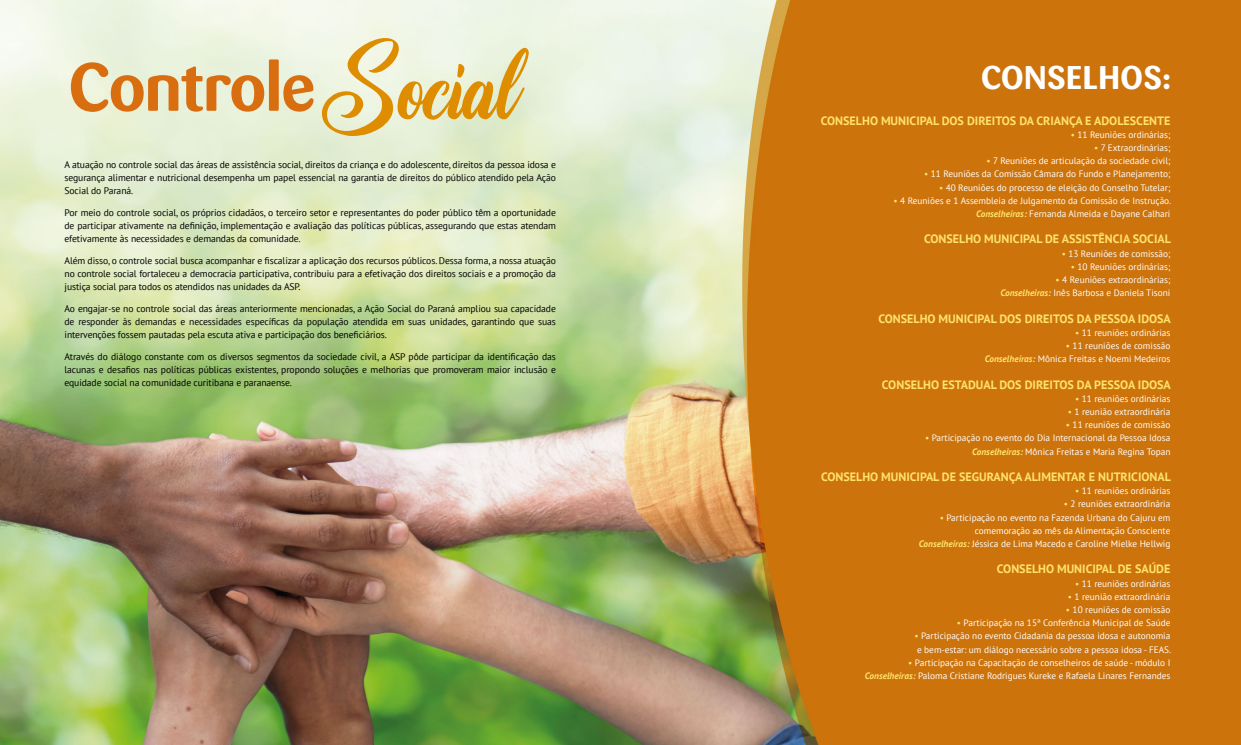
<style>
.page{position:relative;width:1241px;height:745px;background:#fff}
.page>*{position:absolute;margin:0;border:0;box-sizing:border-box;transform-origin:0 0}
.t1{font:700 67.02px "Sari";letter-spacing:-.035em;color:#d96e11}
.t2{font:700 32.46px "Sari";color:#fff}
.t3{font:700 12.08px "PT Sans";color:#ffe26c}
.t4{font:9.62px/13.1px "PT Sans";letter-spacing:-.01em;color:#000;text-align:justify}
.t5{font:9.28px/13.2px "PT Sans";color:#fff;text-align:right}
.s1{font-family:"Le chant des Albatros";font-weight:400;font-size:101.67px;color:#de8d00}
.s2{color:#ffe26c}
.s3{font-weight:700;font-style:italic;color:#ffe26c}
</style>
<div class="page">
<img style="left:0;top:0;width:1240px;height:744px">
<h1 class="t1" style="left:68px;top:47px;width:452px">Controle<span class="s1">Social</span></h1>
<p class="t4" style="left:64px;top:157px;width:493px">A atuação no controle social das áreas de assistência social, direitos da criança e do adolescente, direitos da pessoa idosa e segurança alimentar e nutricional desempenha um papel essencial na garantia de direitos do público atendido pela Ação Social do Paraná.</p>
<p class="t4" style="left:64px;top:205px;width:493px">Por meio do controle social, os próprios cidadãos, o terceiro setor e representantes do poder público têm a oportunidade de participar ativamente na definição, implementação e avaliação das políticas públicas, assegurando que estas atendam efetivamente às necessidades e demandas da comunidade.</p>
<p class="t4" style="left:64px;top:253px;width:493px">Além disso, o controle social busca acompanhar e fiscalizar a aplicação dos recursos públicos. Dessa forma, a nossa atuação no controle social fortaleceu a democracia participativa, contribuiu para a efetivação dos direitos sociais e a promoção da justiça social para todos os atendidos nas unidades da ASP.</p>
<p class="t4" style="left:64px;top:301px;width:493px">Ao engajar-se no controle social das áreas anteriormente mencionadas, a Ação Social do Paraná ampliou sua capacidade de responder às demandas e necessidades específicas da população atendida em suas unidades, garantindo que suas intervenções fossem pautadas pela escuta ativa e participação dos beneficiários.</p>
<p class="t4" style="left:64px;top:349px;width:493px">Através do diálogo constante com os diversos segmentos da sociedade civil, a ASP pôde participar da identificação das lacunas e desafios nas políticas públicas existentes, propondo soluções e melhorias que promoveram maior inclusão e equidade social na comunidade curitibana e paranaense.</p>
<h2 class="t2" style="left:980px;top:59px;width:192px">CONSELHOS:</h2>
<p class="t3" style="left:820px;top:112px;width:351px">CONSELHO MUNICIPAL DOS DIREITOS DA CRIANÇA E ADOLESCENTE</p>
<p class="t5" style="left:1070px;top:128px;width:101px"><span class="s2">•</span> 11 Reuniões ordinárias;</p>
<p class="t5" style="left:1093px;top:141px;width:78px"><span class="s2">•</span> 7 Extraordinárias;</p>
<p class="t5" style="left:986px;top:154px;width:185px"><span class="s2">•</span> 7 Reuniões de articulação da sociedade civil;</p>
<p class="t5" style="left:924px;top:167px;width:248px"><span class="s2">•</span> 11 Reuniões da Comissão Câmara do Fundo e Planejamento;</p>
<p class="t5" style="left:938px;top:180px;width:233px"><span class="s2">•</span> 40 Reuniões do processo de eleição do Conselho Tutelar;</p>
<p class="t5" style="left:893px;top:193px;width:279px"><span class="s2">•</span> 4 Reuniões e 1 Assembleia de Julgamento da Comissão de Instrução.<br><span class="s3">Conselheiras:</span> Fernanda Almeida e Dayane Calhari</p>
<p class="t3" style="left:924px;top:231px;width:248px">CONSELHO MUNICIPAL DE ASSISTÊNCIA SOCIAL</p>
<p class="t5" style="left:1061px;top:246px;width:110px"><span class="s2">•</span> 13 Reuniões de comissão;</p>
<p class="t5" style="left:1070px;top:259px;width:101px"><span class="s2">•</span> 10 Reuniões ordinárias;</p>
<p class="t5" style="left:1000px;top:273px;width:171px"><span class="s2">•</span> 4 Reuniões extraordinárias;<br><span class="s3">Conselheiras:</span> Inês Barbosa e Daniela Tisoni</p>
<p class="t3" style="left:878px;top:310px;width:294px">CONSELHO MUNICIPAL DOS DIREITOS DA PESSOA IDOSA</p>
<p class="t5" style="left:1074px;top:325px;width:97px"><span class="s2">•</span> 11 reuniões ordinárias</p>
<p class="t5" style="left:984px;top:339px;width:187px"><span class="s2">•</span> 11 reuniões de comissão<br><span class="s3">Conselheiras:</span> Mônica Freitas e Noemi Medeiros</p>
<p class="t3" style="left:881px;top:376px;width:290px">CONSELHO ESTADUAL DOS DIREITOS DA PESSOA IDOSA</p>
<p class="t5" style="left:1074px;top:391px;width:97px"><span class="s2">•</span> 11 reuniões ordinárias</p>
<p class="t5" style="left:1067px;top:404px;width:104px"><span class="s2">•</span> 1 reunião extraordinária</p>
<p class="t5" style="left:1065px;top:418px;width:106px"><span class="s2">•</span> 11 reuniões de comissão</p>
<p class="t5" style="left:924px;top:431px;width:247px"><span class="s2">•</span> Participação no evento do Dia Internacional da Pessoa Idosa<br><span class="s3">Conselheiras:</span> Mônica Freitas e Maria Regina Topan</p>
<p class="t3" style="left:821px;top:468px;width:351px">CONSELHO MUNICIPAL DE SEGURANÇA ALIMENTAR E NUTRICIONAL</p>
<p class="t5" style="left:1074px;top:484px;width:97px"><span class="s2">•</span> 11 reuniões ordinárias</p>
<p class="t5" style="left:1063px;top:497px;width:108px"><span class="s2">•</span> 2 reuniões extraordinária</p>
<p class="t5" style="left:918px;top:510px;width:253px"><span class="s2">•</span> Participação no evento na Fazenda Urbana do Cajuru em comemoração ao mês da Alimentação Consciente<br><span class="s3">Conselheiras:</span> Jéssica de Lima Macedo e Caroline Mielke Hellwig</p>
<p class="t3" style="left:996px;top:561px;width:175px">CONSELHO MUNICIPAL DE SAÚDE</p>
<p class="t5" style="left:1074px;top:576px;width:97px"><span class="s2">•</span> 11 reuniões ordinárias</p>
<p class="t5" style="left:1067px;top:589px;width:104px"><span class="s2">•</span> 1 reunião extraordinária</p>
<p class="t5" style="left:1065px;top:602px;width:106px"><span class="s2">•</span> 10 reuniões de comissão</p>
<p class="t5" style="left:956px;top:615px;width:215px"><span class="s2">•</span> Participação na 15ª Conferência Municipal de Saúde</p>
<p class="t5" style="left:914px;top:629px;width:258px;text-align:left"><span class="s2">•</span> Participação no evento Cidadania da pessoa idosa e autonomia e bem-estar: um diálogo necessário sobre a pessoa idosa - FEAS.</p>
<p class="t5" style="left:864px;top:655px;width:307px"><span class="s2">•</span> Participação na Capacitação de conselheiros de saúde - módulo I<br><span class="s3">Conselheiras:</span> Paloma Cristiane Rodrigues Kureke e Rafaela Linares Fernandes</p>
</div>
